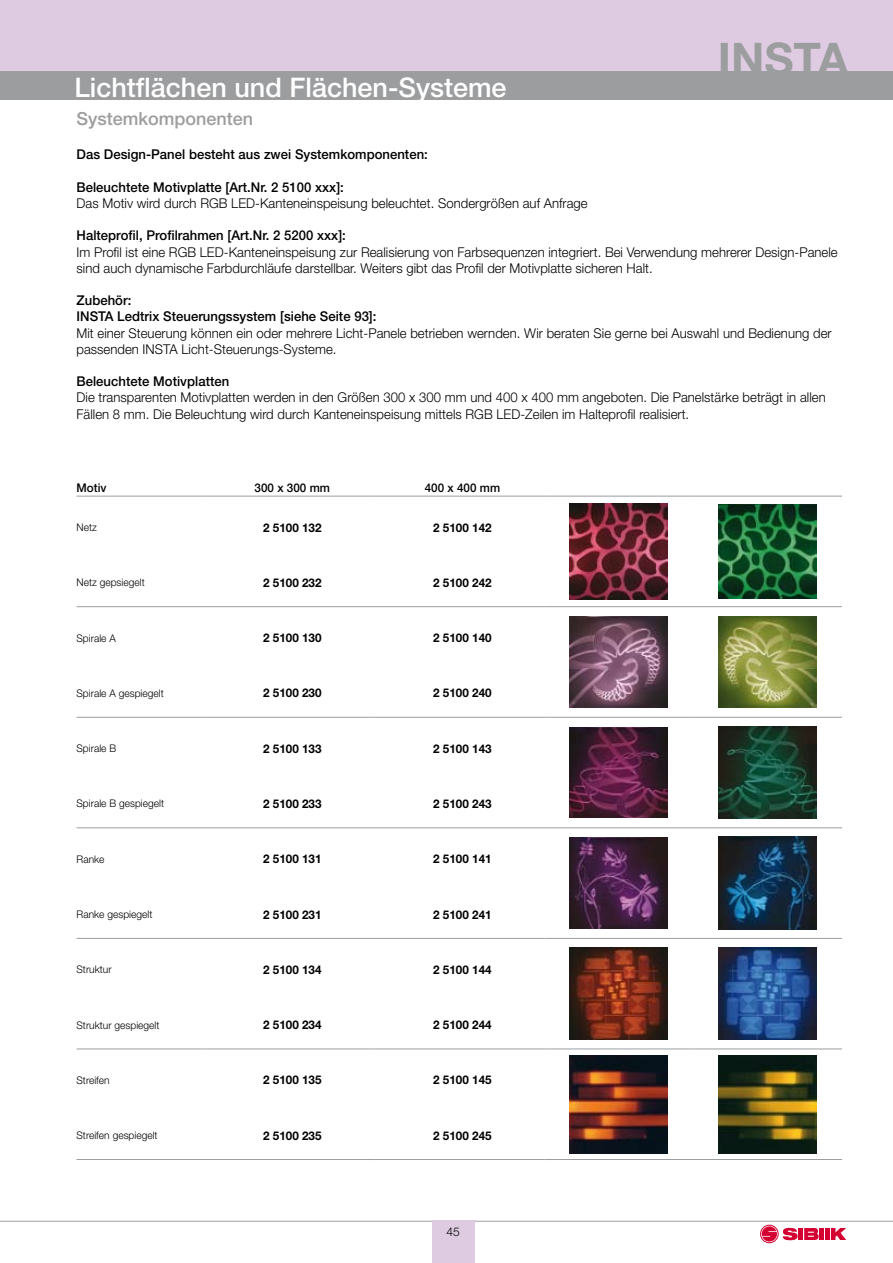
<style>
.page{position:relative;width:893px;height:1263px;background:#fff}
.page>*{position:absolute;margin:0;border:0;box-sizing:border-box;transform-origin:0 0}
.t1{font:700 45px "Helvetica Neue";color:#9c9d9f}
.t2{font:500 27px "Helvetica Neue";color:#fff}
.t3{font:500 18px "Helvetica Neue";color:#9c9d9f}
.t4{font:300 13.5px/16.2px "Helvetica Neue";letter-spacing:.005em;color:#000}
.t5{font:500 13.5px "Helvetica Neue";letter-spacing:.005em;color:#000}
.t6{font:700 12px "Helvetica Neue";letter-spacing:.005em;color:#000}
.t7{font:500 12px "Helvetica Neue";letter-spacing:.005em;color:#000}
.t8{font:300 12px "Helvetica Neue";color:#000}
.t9{font:300 10.5px "Helvetica Neue";letter-spacing:.005em;color:#000}
.s1{font-weight:500}
</style>
<div class="page">
<div style="left:0;top:0;width:893px;height:83px;background:#decbe1"></div>
<div style="left:0;top:72px;width:893px;height:28px;background:#9c9d9f"></div>
<hr style="left:0;top:1221px;width:893px;height:1px;background:#9c9d9f">
<div style="left:432px;top:1220px;width:42px;height:43px;background:#decbe1"></div>
<div style="left:819px;top:1228px;width:5px;height:12px;background:#d40032"></div>
<svg style="left:825px;top:1228px;width:21px;height:12px"></svg>
<svg style="left:760px;top:1225px;width:19px;height:18px"></svg>
<svg style="left:761px;top:1226px;width:58px;height:16px"></svg>
<hr style="left:77px;top:496px;width:127px;height:1px;background:#9c9d9f">
<hr style="left:204px;top:496px;width:170px;height:1px;background:#9c9d9f">
<hr style="left:374px;top:496px;width:170px;height:1px;background:#9c9d9f">
<hr style="left:544px;top:496px;width:149px;height:1px;background:#9c9d9f">
<hr style="left:693px;top:496px;width:149px;height:1px;background:#9c9d9f">
<hr style="left:77px;top:606px;width:127px;height:1px;background:#9c9d9f">
<hr style="left:204px;top:606px;width:170px;height:1px;background:#9c9d9f">
<hr style="left:374px;top:606px;width:170px;height:1px;background:#9c9d9f">
<hr style="left:544px;top:606px;width:149px;height:1px;background:#9c9d9f">
<hr style="left:693px;top:606px;width:149px;height:1px;background:#9c9d9f">
<hr style="left:77px;top:717px;width:127px;height:1px;background:#9c9d9f">
<hr style="left:204px;top:717px;width:170px;height:1px;background:#9c9d9f">
<hr style="left:374px;top:717px;width:170px;height:1px;background:#9c9d9f">
<hr style="left:544px;top:717px;width:149px;height:1px;background:#9c9d9f">
<hr style="left:693px;top:717px;width:149px;height:1px;background:#9c9d9f">
<hr style="left:77px;top:827px;width:127px;height:1px;background:#9c9d9f">
<hr style="left:204px;top:827px;width:170px;height:1px;background:#9c9d9f">
<hr style="left:374px;top:827px;width:170px;height:1px;background:#9c9d9f">
<hr style="left:544px;top:827px;width:149px;height:1px;background:#9c9d9f">
<hr style="left:693px;top:827px;width:149px;height:1px;background:#9c9d9f">
<hr style="left:77px;top:938px;width:127px;height:1px;background:#9c9d9f">
<hr style="left:204px;top:938px;width:170px;height:1px;background:#9c9d9f">
<hr style="left:374px;top:938px;width:170px;height:1px;background:#9c9d9f">
<hr style="left:544px;top:938px;width:149px;height:1px;background:#9c9d9f">
<hr style="left:693px;top:938px;width:149px;height:1px;background:#9c9d9f">
<hr style="left:77px;top:1049px;width:127px;height:1px;background:#9c9d9f">
<hr style="left:204px;top:1049px;width:170px;height:1px;background:#9c9d9f">
<hr style="left:374px;top:1049px;width:170px;height:1px;background:#9c9d9f">
<hr style="left:544px;top:1049px;width:149px;height:1px;background:#9c9d9f">
<hr style="left:693px;top:1049px;width:149px;height:1px;background:#9c9d9f">
<hr style="left:77px;top:1159px;width:127px;height:1px;background:#9c9d9f">
<hr style="left:204px;top:1159px;width:170px;height:1px;background:#9c9d9f">
<hr style="left:374px;top:1159px;width:170px;height:1px;background:#9c9d9f">
<hr style="left:544px;top:1159px;width:149px;height:1px;background:#9c9d9f">
<hr style="left:693px;top:1159px;width:149px;height:1px;background:#9c9d9f">
<img style="left:570px;top:503px;width:98px;height:96px">
<img style="left:719px;top:504px;width:97px;height:95px">
<img style="left:570px;top:616px;width:98px;height:92px">
<img style="left:719px;top:616px;width:97px;height:92px">
<img style="left:570px;top:727px;width:98px;height:91px">
<img style="left:719px;top:727px;width:97px;height:91px">
<img style="left:570px;top:837px;width:98px;height:92px">
<img style="left:719px;top:837px;width:97px;height:92px">
<img style="left:570px;top:948px;width:98px;height:91px">
<img style="left:719px;top:948px;width:97px;height:91px">
<img style="left:570px;top:1055px;width:98px;height:98px">
<img style="left:719px;top:1055px;width:97px;height:98px">
<p class="t1" style="left:718px;top:31px;width:132px">INSTA</p>
<p class="t2" style="left:74px;top:71px;width:434px">Lichtflächen und Flächen-Systeme</p>
<p class="t3" style="left:77px;top:107px;width:178px">Systemkomponenten</p>
<p class="t5" style="left:77px;top:147px;width:353px">Das Design-Panel besteht aus zwei Systemkomponenten:</p>
<p class="t4" style="left:77px;top:179px;width:513px"><span class="s1">Beleuchtete Motivplatte [Art.Nr. 2 5100 xxx]:<br></span>Das Motiv wird durch RGB LED-Kanteneinspeisung beleuchtet. Sondergrößen auf Anfrage</p>
<p class="t4" style="left:77px;top:227px;width:763px"><span class="s1">Halteprofil, Profilrahmen [Art.Nr. 2 5200 xxx]:<br></span>Im Profil ist eine RGB LED-Kanteneinspeisung zur Realisierung von Farbsequenzen integriert. Bei Verwendung mehrerer Design-Panele sind auch dynamische Farbdurchläufe darstellbar. Weiters gibt das Profil der Motivplatte sicheren Halt.</p>
<p class="t4" style="left:77px;top:292px;width:757px"><span class="s1">Zubehör:<br>INSTA Ledtrix Steuerungssystem [siehe Seite 93]:<br></span>Mit einer Steuerung können ein oder mehrere Licht-Panele betrieben wernden. Wir beraten Sie gerne bei Auswahl und Bedienung der passenden INSTA Licht-Steuerungs-Systeme.</p>
<p class="t4" style="left:77px;top:373px;width:751px"><span class="s1">Beleuchtete Motivplatten<br></span>Die transparenten Motivplatten werden in den Größen 300 x 300 mm und 400 x 400 mm angeboten. Die Panelstärke beträgt in allen<br>Fällen 8 mm. Die Beleuchtung wird durch Kanteneinspeisung mittels RGB LED-Zeilen im Halteprofil realisiert.</p>
<p class="t7" style="left:77px;top:481px;width:32px">Motiv</p>
<p class="t7" style="left:255px;top:481px;width:77px">300 x 300 mm</p>
<p class="t7" style="left:425px;top:481px;width:77px">400 x 400 mm</p>
<p class="t9" style="left:77px;top:521px;width:22px">Netz</p>
<p class="t6" style="left:263px;top:520px;width:60px">2 5100 132</p>
<p class="t6" style="left:433px;top:520px;width:60px">2 5100 142</p>
<p class="t9" style="left:77px;top:576px;width:70px">Netz gepsiegelt</p>
<p class="t6" style="left:263px;top:575px;width:60px">2 5100 232</p>
<p class="t6" style="left:433px;top:575px;width:60px">2 5100 242</p>
<p class="t9" style="left:77px;top:631px;width:41px">Spirale A</p>
<p class="t6" style="left:263px;top:630px;width:60px">2 5100 130</p>
<p class="t6" style="left:433px;top:630px;width:60px">2 5100 140</p>
<p class="t9" style="left:77px;top:687px;width:89px">Spirale A gespiegelt</p>
<p class="t6" style="left:263px;top:686px;width:60px">2 5100 230</p>
<p class="t6" style="left:433px;top:686px;width:60px">2 5100 240</p>
<p class="t9" style="left:77px;top:742px;width:41px">Spirale B</p>
<p class="t6" style="left:263px;top:741px;width:60px">2 5100 133</p>
<p class="t6" style="left:433px;top:741px;width:60px">2 5100 143</p>
<p class="t9" style="left:77px;top:797px;width:89px">Spirale B gespiegelt</p>
<p class="t6" style="left:263px;top:796px;width:60px">2 5100 233</p>
<p class="t6" style="left:433px;top:796px;width:60px">2 5100 243</p>
<p class="t9" style="left:77px;top:853px;width:30px">Ranke</p>
<p class="t6" style="left:263px;top:852px;width:60px">2 5100 131</p>
<p class="t6" style="left:433px;top:852px;width:60px">2 5100 141</p>
<p class="t9" style="left:77px;top:908px;width:77px">Ranke gespiegelt</p>
<p class="t6" style="left:263px;top:907px;width:60px">2 5100 231</p>
<p class="t6" style="left:433px;top:907px;width:60px">2 5100 241</p>
<p class="t9" style="left:77px;top:963px;width:37px">Struktur</p>
<p class="t6" style="left:263px;top:962px;width:60px">2 5100 134</p>
<p class="t6" style="left:433px;top:962px;width:60px">2 5100 144</p>
<p class="t9" style="left:77px;top:1018px;width:84px">Struktur gespiegelt</p>
<p class="t6" style="left:263px;top:1017px;width:60px">2 5100 234</p>
<p class="t6" style="left:433px;top:1017px;width:60px">2 5100 244</p>
<p class="t9" style="left:77px;top:1074px;width:35px">Streifen</p>
<p class="t6" style="left:263px;top:1073px;width:60px">2 5100 135</p>
<p class="t6" style="left:433px;top:1073px;width:60px">2 5100 145</p>
<p class="t9" style="left:77px;top:1129px;width:83px">Streifen gespiegelt</p>
<p class="t6" style="left:263px;top:1128px;width:60px">2 5100 235</p>
<p class="t6" style="left:433px;top:1128px;width:60px">2 5100 245</p>
<p class="t8" style="left:446px;top:1224px;width:15px">45</p>
</div>
